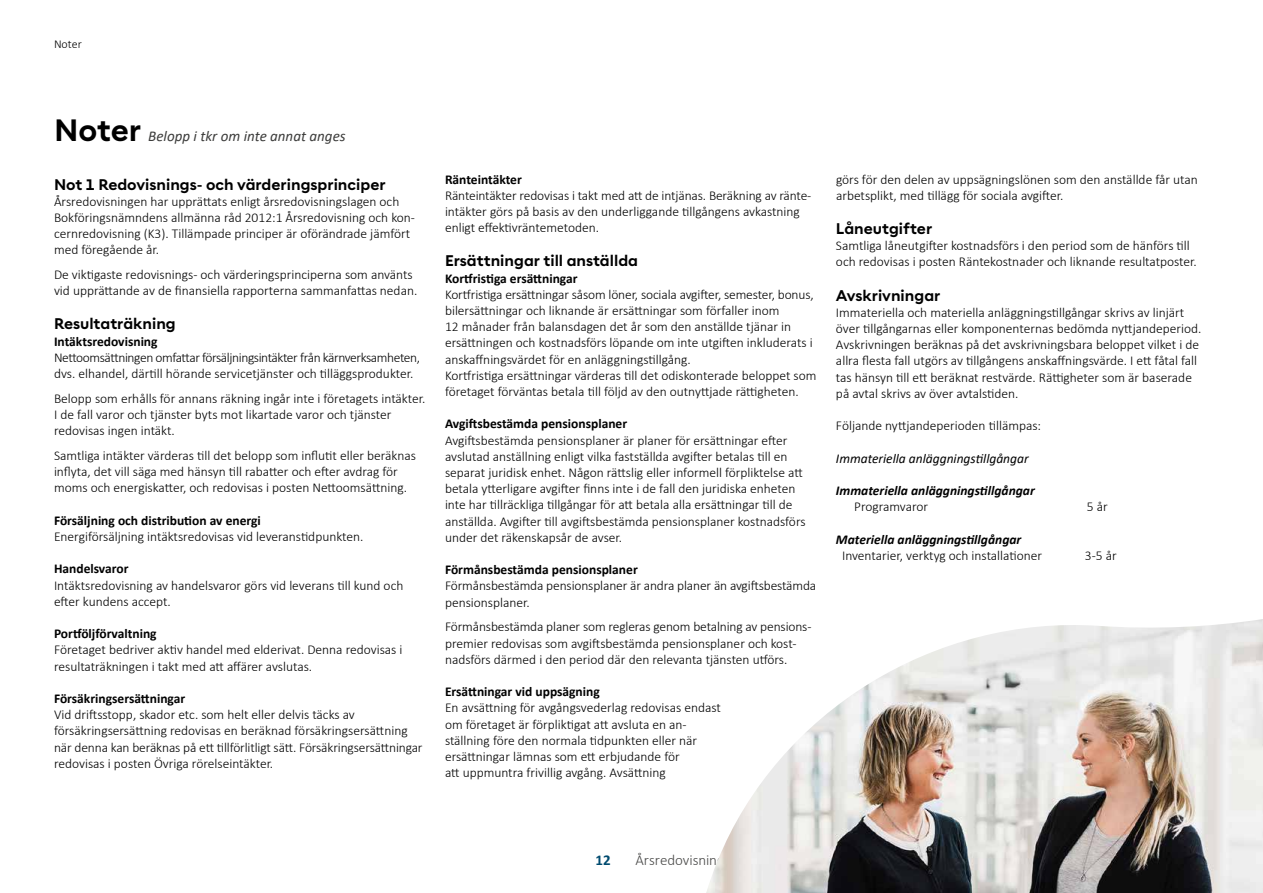
<style>
.page{position:relative;width:1263px;height:893px;background:#fff}
.page>*{position:absolute;margin:0;border:0;box-sizing:border-box;transform-origin:0 0}
.t1{font:700 15px "Corsa Grotesk";color:#000}
.t2{font:italic 15px "Calibri";color:#3c3c3b}
.t3{font:300 15px "Calibri";letter-spacing:-.005em;color:#4a4a49}
.t4{font:700 15px "Calibri";color:#004b6f}
.t5{font:300 13.5px/16.2px "Calibri";color:#000}
.t6{font:700 13.5px "Calibri";color:#000}
.t7{font:300 13.5px/16.2px "Calibri";letter-spacing:-.03em;color:#000}
.t8{font:italic 700 13.5px "Calibri";color:#000}
.t9{font:italic 13.5px "Calibri";color:#000}
.t10{font:300 12px "Calibri";color:#000}
.s1{font-family:"Corsa Grotesk";font-weight:700;font-style:normal;font-size:30px;color:#000}
</style>
<div class="page">
<img style="left:706px;top:619px;width:557px;height:274px">
<p class="t10" style="left:54px;top:36px;width:29px">Noter</p>
<p class="t2" style="left:54px;top:126px;width:293px"><span class="s1">Noter</span> Belopp i tkr om inte annat anges</p>
<p class="t1" style="left:54px;top:174px;width:333px">Not 1 Redovisnings- och värderingsprinciper</p>
<p class="t5" style="left:54px;top:193px;width:362px">Årsredovisningen har upprättats enligt årsredovisningslagen och Bokföringsnämndens allmänna råd 2012:1 Årsredovisning och kon&shy;cernredovisning (K3). Tillämpade principer är oförändrade jämfört med föregående år.</p>
<p class="t5" style="left:54px;top:266px;width:365px">De viktigaste redovisnings- och värderingsprinciperna som använts vid upprättande av de finansiella rapporterna sammanfattas nedan.</p>
<p class="t1" style="left:54px;top:314px;width:123px">Resultaträkning</p>
<p class="t6" style="left:54px;top:332px;width:105px">Intäktsredovisning</p>
<p class="t7" style="left:54px;top:349px;width:368px">Nettoomsättningen omfattar försäljningsintäkter från kärnverksamheten, dvs. elhandel, därtill hörande servicetjänster och tilläggsprodukter.</p>
<p class="t5" style="left:54px;top:390px;width:373px">Belopp som erhålls för annans räkning ingår inte i företagets intäkter.<br>I de fall varor och tjänster byts mot likartade varor och tjänster redovisas ingen intäkt.</p>
<p class="t5" style="left:54px;top:447px;width:364px">Samtliga intäkter värderas till det belopp som influtit eller beräknas inflyta, det vill säga med hänsyn till rabatter och efter avdrag för moms och energiskatter, och redovisas i posten Nettoomsättning.</p>
<p class="t6" style="left:54px;top:511px;width:208px">Försäljning och distribution av energi</p>
<p class="t5" style="left:54px;top:528px;width:311px">Energiförsäljning intäktsredovisas vid leveranstidpunkten.</p>
<p class="t6" style="left:54px;top:559px;width:76px">Handelsvaror</p>
<p class="t5" style="left:54px;top:577px;width:351px">Intäktsredovisning av handelsvaror görs vid leverans till kund och efter kundens accept.</p>
<p class="t6" style="left:54px;top:624px;width:104px">Portföljförvaltning</p>
<p class="t5" style="left:54px;top:642px;width:350px">Företaget bedriver aktiv handel med elderivat. Denna redovisas i resultaträkningen i takt med att affärer avslutas.</p>
<p class="t6" style="left:54px;top:689px;width:133px">Försäkringsersättningar</p>
<p class="t5" style="left:54px;top:706px;width:370px">Vid driftsstopp, skador etc. som helt eller delvis täcks av försäkringsersättning redovisas en beräknad försäkringsersättning när denna kan beräknas på ett tillförlitligt sätt. Försäkringsersättningar redovisas i posten Övriga rörelseintäkter.</p>
<p class="t6" style="left:445px;top:170px;width:78px">Ränteintäkter</p>
<p class="t5" style="left:445px;top:187px;width:368px">Ränteintäkter redovisas i takt med att de intjänas. Beräkning av ränte&shy;intäkter görs på basis av den underliggande tillgångens avkastning enligt effektivräntemetoden.</p>
<p class="t1" style="left:445px;top:251px;width:195px">Ersättningar till anställda</p>
<p class="t6" style="left:445px;top:269px;width:134px">Kortfristiga ersättningar</p>
<p class="t5" style="left:445px;top:286px;width:373px">Kortfristiga ersättningar såsom löner, sociala avgifter, semester, bonus, bilersättningar och liknande är ersättningar som förfaller inom<br>12 månader från balansdagen det år som den anställde tjänar in ersättningen och kostnadsförs löpande om inte utgiften inkluderats i anskaffningsvärdet för en anläggningstillgång.<br>Kortfristiga ersättningar värderas till det odiskonterade beloppet som företaget förväntas betala till följd av den outnyttjade rättigheten.</p>
<p class="t6" style="left:445px;top:414px;width:184px">Avgiftsbestämda pensionsplaner</p>
<p class="t5" style="left:445px;top:432px;width:362px">Avgiftsbestämda pensionsplaner är planer för ersättningar efter avslutad anställning enligt vilka fastställda avgifter betalas till en separat juridisk enhet. Någon rättslig eller informell förpliktelse att betala ytterligare avgifter finns inte i de fall den juridiska enheten inte har tillräckliga tillgångar för att betala alla ersättningar till de anställda. Avgifter till avgiftsbestämda pensionsplaner kostnadsförs under det räkenskapsår de avser.</p>
<p class="t6" style="left:445px;top:560px;width:194px">Förmånsbestämda pensionsplaner</p>
<p class="t5" style="left:445px;top:578px;width:373px">Förmånsbestämda pensionsplaner är andra planer än avgiftsbestämda pensionsplaner.</p>
<p class="t5" style="left:445px;top:619px;width:368px">Förmånsbestämda planer som regleras genom betalning av pensions&shy;premier redovisas som avgiftsbestämda pensionsplaner och kost&shy;nadsförs därmed i den period där den relevanta tjänsten utförs.</p>
<p class="t6" style="left:445px;top:682px;width:156px">Ersättningar vid uppsägning</p>
<p class="t5" style="left:445px;top:700px;width:277px">En avsättning för avgångsvederlag redovisas endast om företaget är förpliktigat att avsluta en an&shy;ställning före den normala tidpunkten eller när ersättningar lämnas som ett erbjudande för<br>att uppmuntra frivillig avgång. Avsättning</p>
<p class="t5" style="left:836px;top:171px;width:363px">görs för den delen av uppsägningslönen som den anställde får utan arbetsplikt, med tillägg för sociala avgifter.</p>
<p class="t1" style="left:836px;top:218px;width:98px">Låneutgifter</p>
<p class="t5" style="left:836px;top:237px;width:362px">Samtliga låneutgifter kostnadsförs i den period som de hänförs till och redovisas i posten Räntekostnader och liknande resultatposter.</p>
<p class="t1" style="left:836px;top:285px;width:106px">Avskrivningar</p>
<p class="t5" style="left:836px;top:304px;width:367px">Immateriella och materiella anläggningstillgångar skrivs av linjärt över tillgångarnas eller komponenternas bedömda nyttjandeperiod.<br>Avskrivningen beräknas på det avskrivningsbara beloppet vilket i de allra flesta fall utgörs av tillgångens anskaffningsvärde. I ett fåtal fall tas hänsyn till ett beräknat restvärde. Rättigheter som är baserade på avtal skrivs av över avtalstiden.</p>
<p class="t5" style="left:836px;top:417px;width:207px">Följande nyttjandeperioden tillämpas:</p>
<p class="t9" style="left:836px;top:449px;width:194px">Immateriella anläggningstillgångar</p>
<p class="t8" style="left:836px;top:481px;width:200px">Immateriella anläggningstillgångar</p>
<p class="t5" style="left:854px;top:498px;width:75px">Programvaror</p>
<p class="t5" style="left:1087px;top:498px;width:22px">5 år</p>
<p class="t8" style="left:836px;top:530px;width:187px">Materiella anläggningstillgångar</p>
<p class="t5" style="left:842px;top:547px;width:202px">Inventarier, verktyg och installationer</p>
<p class="t5" style="left:1085px;top:547px;width:33px">3-5 år</p>
<p class="t4" style="left:595px;top:849px;width:17px">12</p>
<p class="t3" style="left:635px;top:851px;width:123px">Årsredovisning 2023</p>
</div>
